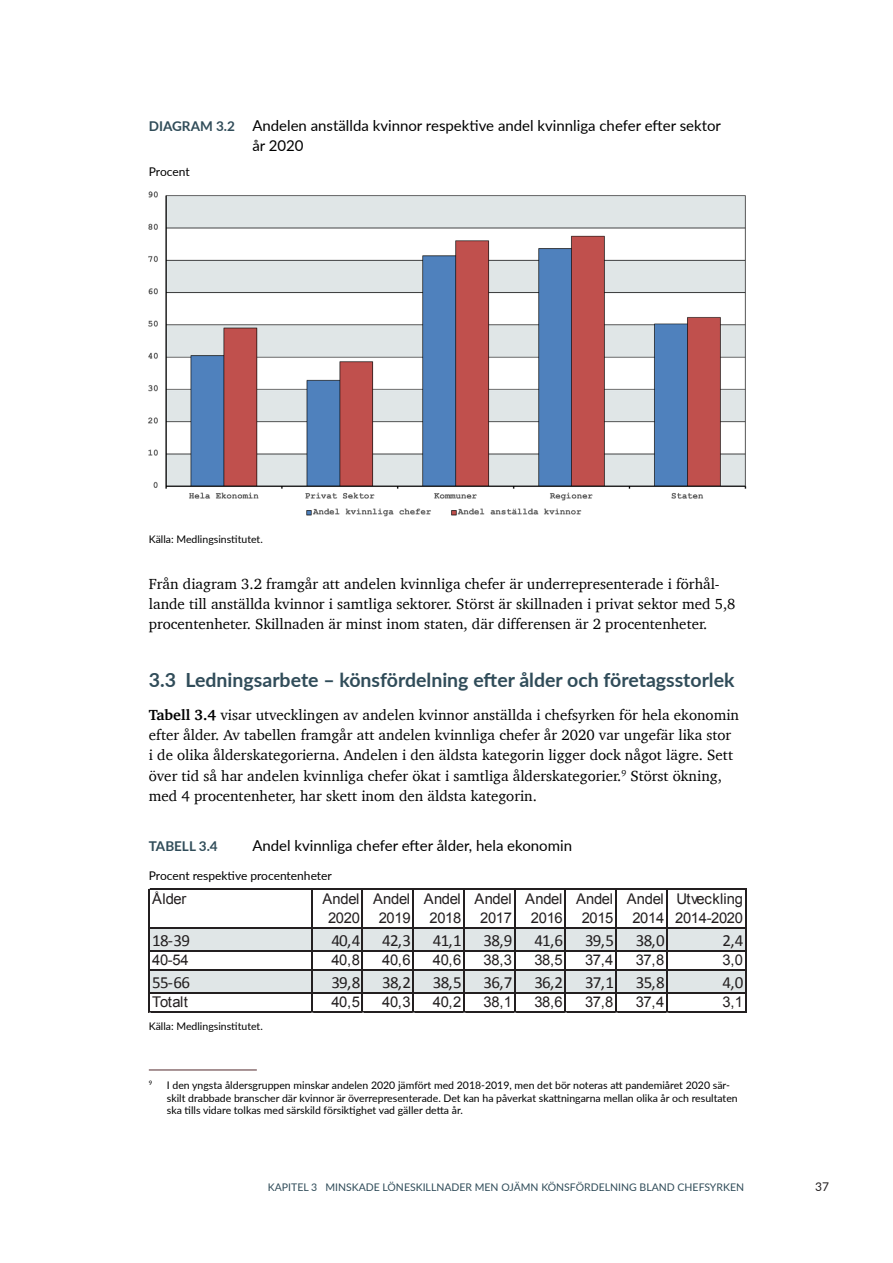
<style>
.page{position:relative;width:893px;height:1263px;background:#fff}
.page>*{position:absolute;margin:0;border:0;box-sizing:border-box;transform-origin:0 0}
.t1{font:700 19.5px "Lato";color:#304c59}
.t2{font:17.1px "Calibri";letter-spacing:-.045em;color:#231f20}
.t3{font:15px/20.2px "Charter";color:#000}
.Figurrubrik_2{font:15px/20.2px "Lato";color:#000}
.t4{font:14.85px/19.4px "Arial";letter-spacing:-.025em;color:#231f20;text-align:center}
.Figurrubrik_2-2{font:700 13.5px "Lato";color:#304c59}
.Procent{font:12px "Lato";color:#000}
.t5{font:12px "Lato";color:#231f20}
.Fotnot{font:10.5px/12.6px "Lato";color:#000}
.t6{font:10.5px "Lato";color:#304c59}
.Källor{font:10.5px "Lato";color:#000}
.Fotnot-2{font:6.15px "Lato";color:#000}
.s1{font-weight:700;font-size:13.5px;color:#304c59}
.s2{font-weight:700}
</style>
<div class="page">
<img style="left:148px;top:191px;width:599px;height:326px">
<div style="left:150px;top:927px;width:596px;height:24px;background:#e0e6e7"></div>
<div style="left:150px;top:969px;width:596px;height:24px;background:#e0e6e7"></div>
<hr style="left:150px;top:889px;width:596px;height:1px;background:#231f20">
<hr style="left:150px;top:927px;width:596px;height:1px;background:#231f20">
<hr style="left:150px;top:950px;width:596px;height:1px;background:#231f20">
<hr style="left:150px;top:969px;width:596px;height:1px;background:#231f20">
<hr style="left:150px;top:992px;width:596px;height:1px;background:#231f20">
<hr style="left:149px;top:889px;width:1px;height:123px;background:#231f20">
<hr style="left:311px;top:890px;width:1px;height:122px;background:#231f20">
<hr style="left:362px;top:890px;width:1px;height:122px;background:#231f20">
<hr style="left:413px;top:890px;width:1px;height:122px;background:#231f20">
<hr style="left:463px;top:890px;width:1px;height:122px;background:#231f20">
<hr style="left:514px;top:890px;width:1px;height:122px;background:#231f20">
<hr style="left:565px;top:890px;width:1px;height:122px;background:#231f20">
<hr style="left:615px;top:890px;width:2px;height:122px;background:#231f20">
<hr style="left:666px;top:890px;width:1px;height:122px;background:#231f20">
<hr style="left:150px;top:1011px;width:596px;height:1px;background:#231f20">
<hr style="left:745px;top:890px;width:1px;height:122px;background:#231f20">
<hr style="left:149px;top:1069px;width:108px;height:1px;background:#52282c">
<p class="Figurrubrik_2" style="left:252px;top:115px;width:470px;text-indent:-103px"><span class="s1">DIAGRAM 3.2</span> Andelen anställda kvinnor respektive andel kvinnliga chefer efter sektor år 2020</p>
<p class="Procent" style="left:149px;top:163px;width:42px">Procent</p>
<p class="Källor" style="left:149px;top:532px;width:115px">Källa: Medlingsinstitutet.</p>
<p class="t3" style="left:149px;top:573px;width:588px">Från diagram 3.2 framgår att andelen kvinnliga chefer är underrepresenterade i förhål&shy;lande till anställda kvinnor i samtliga sektorer. Störst är skillnaden i privat sektor med 5,8 procentenheter. Skillnaden är minst inom staten, där differensen är 2 procentenheter.</p>
<h2 class="t1" style="left:149px;top:665px;width:587px">3.3 Ledningsarbete – könsfördelning efter ålder och företagsstorlek</h2>
<p class="t3" style="left:149px;top:704px;width:592px"><span class="s2">Tabell 3.4</span> visar utvecklingen av andelen kvinnor anställda i chefsyrken för hela ekonomin efter ålder. Av tabellen framgår att andelen kvinnliga chefer år 2020 var ungefär lika stor i de olika ålderskategorierna. Andelen i den äldsta kategorin ligger dock något lägre. Sett över tid så har andelen kvinnliga chefer ökat i samtliga ålderskategorier.<sup>9</sup> Störst ökning, med 4 procentenheter, har skett inom den äldsta kategorin.</p>
<p class="Figurrubrik_2-2" style="left:149px;top:836px;width:70px">TABELL 3.4</p>
<p class="Figurrubrik_2" style="left:252px;top:835px;width:321px">Andel kvinnliga chefer efter ålder, hela ekonomin</p>
<p class="Procent" style="left:149px;top:867px;width:185px">Procent respektive procentenheter</p>
<p class="t4" style="left:152px;top:889px;width:36px">Ålder</p>
<p class="t4" style="left:322px;top:889px;width:39px">Andel<br>2020</p>
<p class="t4" style="left:373px;top:889px;width:39px">Andel<br>2019</p>
<p class="t4" style="left:424px;top:889px;width:39px">Andel<br>2018</p>
<p class="t4" style="left:475px;top:889px;width:39px">Andel<br>2017</p>
<p class="t4" style="left:525px;top:889px;width:39px">Andel<br>2016</p>
<p class="t4" style="left:576px;top:889px;width:39px">Andel<br>2015</p>
<p class="t4" style="left:627px;top:889px;width:39px">Andel<br>2014</p>
<p class="t4" style="left:675px;top:889px;width:69px;text-align:left">Utveckling<br>2014-2020</p>
<p class="t2" style="left:152px;top:928px;width:39px">18-39</p>
<p class="t2" style="left:331px;top:928px;width:30px">40,4</p>
<p class="t2" style="left:382px;top:928px;width:30px">42,3</p>
<p class="t2" style="left:433px;top:928px;width:30px">41,1</p>
<p class="t2" style="left:484px;top:928px;width:30px">38,9</p>
<p class="t2" style="left:534px;top:928px;width:30px">41,6</p>
<p class="t2" style="left:585px;top:928px;width:30px">39,5</p>
<p class="t2" style="left:636px;top:928px;width:30px">38,0</p>
<p class="t2" style="left:723px;top:928px;width:22px">2,4</p>
<p class="t4" style="left:152px;top:950px;width:38px">40-54</p>
<p class="t4" style="left:331px;top:950px;width:30px">40,8</p>
<p class="t4" style="left:382px;top:950px;width:30px">40,6</p>
<p class="t4" style="left:433px;top:950px;width:30px">40,6</p>
<p class="t4" style="left:484px;top:950px;width:30px">38,3</p>
<p class="t4" style="left:534px;top:950px;width:30px">38,5</p>
<p class="t4" style="left:585px;top:950px;width:30px">37,4</p>
<p class="t4" style="left:636px;top:950px;width:30px">37,8</p>
<p class="t4" style="left:723px;top:950px;width:22px">3,0</p>
<p class="t2" style="left:152px;top:970px;width:39px">55-66</p>
<p class="t2" style="left:331px;top:970px;width:30px">39,8</p>
<p class="t2" style="left:382px;top:970px;width:30px">38,2</p>
<p class="t2" style="left:433px;top:970px;width:30px">38,5</p>
<p class="t2" style="left:484px;top:970px;width:30px">36,7</p>
<p class="t2" style="left:534px;top:970px;width:30px">36,2</p>
<p class="t2" style="left:585px;top:970px;width:30px">37,1</p>
<p class="t2" style="left:636px;top:970px;width:30px">35,8</p>
<p class="t2" style="left:723px;top:970px;width:22px">4,0</p>
<p class="t4" style="left:152px;top:992px;width:37px">Totalt</p>
<p class="t4" style="left:331px;top:992px;width:30px">40,5</p>
<p class="t4" style="left:382px;top:992px;width:30px">40,3</p>
<p class="t4" style="left:433px;top:992px;width:30px">40,2</p>
<p class="t4" style="left:484px;top:992px;width:30px">38,1</p>
<p class="t4" style="left:534px;top:992px;width:30px">38,6</p>
<p class="t4" style="left:585px;top:992px;width:30px">37,8</p>
<p class="t4" style="left:636px;top:992px;width:30px">37,4</p>
<p class="t4" style="left:723px;top:992px;width:22px">3,1</p>
<p class="Källor" style="left:149px;top:1018px;width:115px">Källa: Medlingsinstitutet.</p>
<p class="Fotnot-2" style="left:149px;top:1079px;width:5px">9</p>
<p class="Fotnot" style="left:167px;top:1078px;width:572px">I den yngsta åldersgruppen minskar andelen 2020 jämfört med 2018-2019, men det bör noteras att pandemiåret 2020 sär&shy;skilt drabbade branscher där kvinnor är överrepresenterade. Det kan ha påverkat skattningarna mellan olika år och resultaten ska tills vidare tolkas med särskild försiktighet vad gäller detta år.</p>
<p class="t6" style="left:268px;top:1179px;width:478px">KAPITEL 3 MINSKADE LÖNESKILLNADER MEN OJÄMN KÖNSFÖRDELNING BLAND CHEFSYRKEN</p>
<p class="t5" style="left:815px;top:1178px;width:15px">37</p>
</div>
